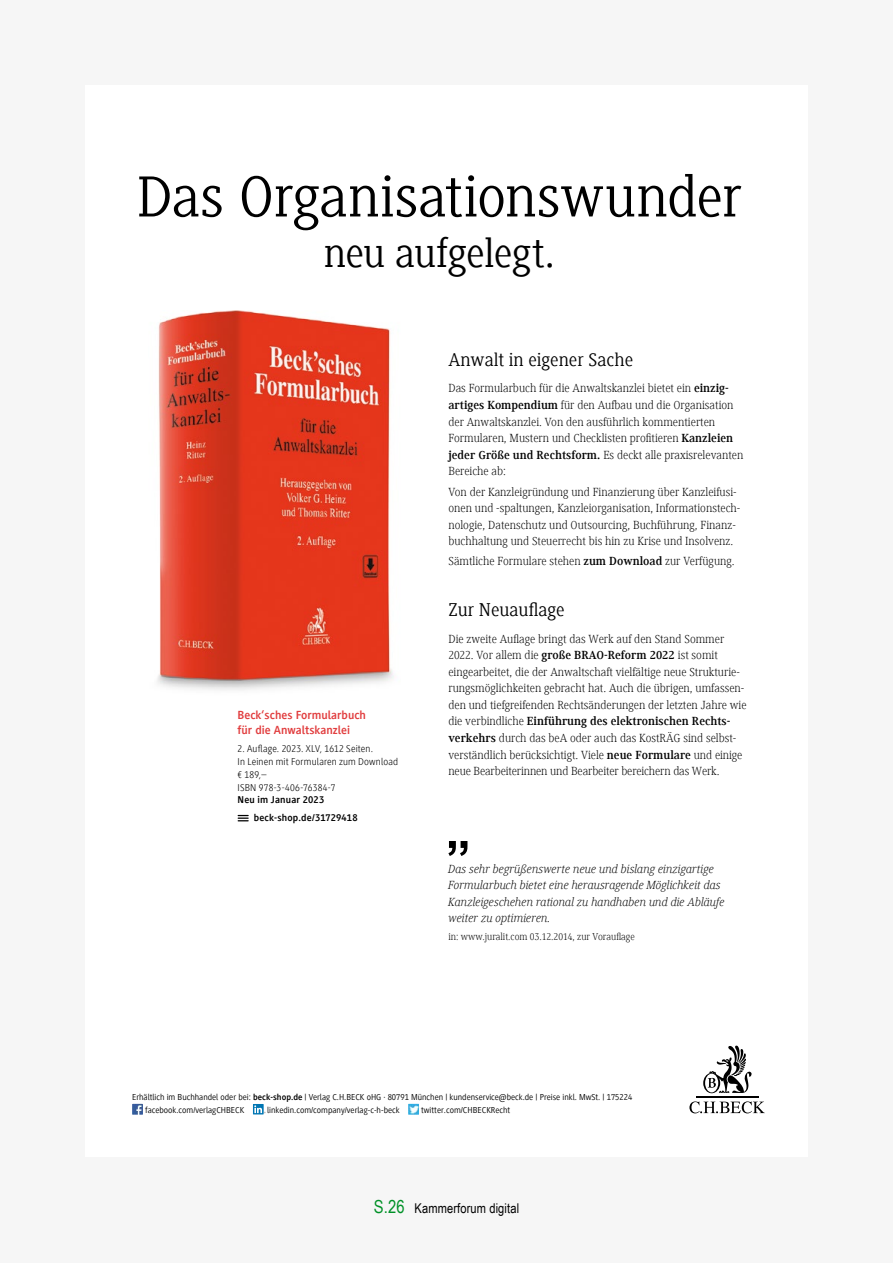
<style>
.page{position:relative;width:893px;height:1263px;background:#f6f6f6}
.page>*{position:absolute;margin:0;border:0;box-sizing:border-box;transform-origin:0 0}
.t1{font:60px "Generis Slab Com";letter-spacing:-.01em;color:#000}
.t2{font:42px "Generis Slab Com";letter-spacing:-.015em;color:#000}
.t3{font:19.2px "Generis Slab Com";color:#000}
.t4{font:13.5px "Arial Narrow";letter-spacing:.01em;color:#000}
.t5{font:300 12.15px/16.5px "Generis Serif Com";color:#000}
.t6{font:italic 300 12.15px/16.5px "Generis Serif Com";color:#000}
.t7{font:700 12.15px/14.7px "Generis Sans Com";color:#e13d3e}
.t8{font:300 10.2px/12.8px "Generis Sans Com";letter-spacing:.015em;color:#000}
.t9{font:300 10.2px "Generis Serif Com";color:#000}
.t10{font:700 10.2px/18.1px "Generis Sans Com";letter-spacing:.015em;color:#000}
.t11{font:8.85px/13.4px "Generis Sans Com";color:#000}
.s1{font-weight:700}
.s2{font-size:18px;color:#009127}
</style>
<div class="page">
<div style="left:85px;top:85px;width:723px;height:1072px;background:#fff"></div>
<svg style="left:703px;top:1045px;width:49px;height:48px"></svg>
<hr style="left:696px;top:1096px;width:62px;height:2px;background:#000">
<svg style="left:689px;top:1101px;width:76px;height:12px"></svg>
<svg style="left:132px;top:1104px;width:11px;height:11px"></svg>
<svg style="left:253px;top:1104px;width:13px;height:11px"></svg>
<svg style="left:408px;top:1104px;width:11px;height:11px"></svg>
<img style="left:157px;top:310px;width:237px;height:380px">
<svg style="left:448px;top:841px;width:19px;height:15px"></svg>
<svg style="left:238px;top:815px;width:10px;height:6px"></svg>
<h1 class="t1" style="left:136px;top:163px;width:607px">Das Organisationswunder</h1>
<h2 class="t2" style="left:324px;top:230px;width:233px">neu aufgelegt.</h2>
<p class="t7" style="left:238px;top:708px;width:130px">Beck‘sches Formularbuch für die Anwaltskanzlei</p>
<p class="t8" style="left:238px;top:742px;width:162px">2. Auflage. 2023. XLV, 1612 Seiten.<br>In Leinen mit Formularen zum Download € 189,–<br>ISBN 978-3-406-76384-7</p>
<p class="t10" style="left:254px;top:791px;width:105px;text-indent:-16px">Neu im Januar 2023 beck-shop.de/31729418</p>
<h3 class="t3" style="left:448px;top:349px;width:186px">Anwalt in eigener Sache</h3>
<p class="t5" style="left:448px;top:380px;width:297px">Das Formularbuch für die Anwaltskanzlei bietet ein <span class="s1">einzig&shy;artiges Kompendium</span> für den Aufbau und die Organisation der Anwaltskanzlei. Von den ausführlich kommentierten Formularen, Mustern und Checklisten profitieren <span class="s1">Kanzleien jeder Größe und Rechtsform.</span> Es deckt alle praxisrelevanten Bereiche ab:</p>
<p class="t5" style="left:448px;top:483px;width:293px">Von der Kanzleigründung und Finanzierung über Kanzleifusi&shy;onen und -spaltungen, Kanzleiorganisation, Informationstech&shy;nologie, Datenschutz und Outsourcing, Buchführung, Finanz&shy;buchhaltung und Steuerrecht bis hin zu Krise und Insolvenz.</p>
<p class="t5" style="left:448px;top:553px;width:288px">Sämtliche Formulare stehen <span class="s1">zum Download</span> zur Verfügung.</p>
<h3 class="t3" style="left:448px;top:599px;width:118px">Zur Neuauflage</h3>
<p class="t5" style="left:448px;top:630px;width:300px">Die zweite Auflage bringt das Werk auf den Stand Sommer 2022. Vor allem die <span class="s1">große BRAO-Reform 2022</span> ist somit eingearbeitet, die der Anwaltschaft vielfältige neue Strukturie&shy;rungsmöglichkeiten gebracht hat. Auch die übrigen, umfassen&shy;den und tiefgreifenden Rechtsänderungen der letzten Jahre wie die verbindliche <span class="s1">Einführung des elektronischen Rechts&shy;verkehrs</span> durch das beA oder auch das KostRÄG sind selbst&shy;verständlich berücksichtigt. Viele <span class="s1">neue Formulare</span> und einige neue Bearbeiterinnen und Bearbeiter bereichern das Werk.</p>
<p class="t6" style="left:448px;top:860px;width:278px">Das sehr begrüßenswerte neue und bislang einzigartige Formularbuch bietet eine herausragende Möglichkeit das Kanzleigeschehen rational zu handhaben und die Abläufe weiter zu optimieren.</p>
<p class="t9" style="left:448px;top:931px;width:188px">in: www.juralit.com 03.12.2014, zur Vorauflage</p>
<p class="t11" style="left:145px;top:1090px;width:489px;text-indent:-13px">Erhältlich im Buchhandel oder bei: <span class="s1">beck-shop.de</span> | Verlag C.H.BECK oHG · 80791 München | kundenservice@beck.de | Preise inkl. MwSt. | 175224 facebook.com/verlagCHBECK</p>
<p class="t11" style="left:267px;top:1104px;width:134px">linkedin.com/company/verlag-c-h-beck</p>
<p class="t11" style="left:421px;top:1104px;width:91px">twitter.com/CHBECKRecht</p>
<p class="t4" style="left:374px;top:1198px;width:147px"><span class="s2">S.26</span> Kammerforum digital</p>
</div>
